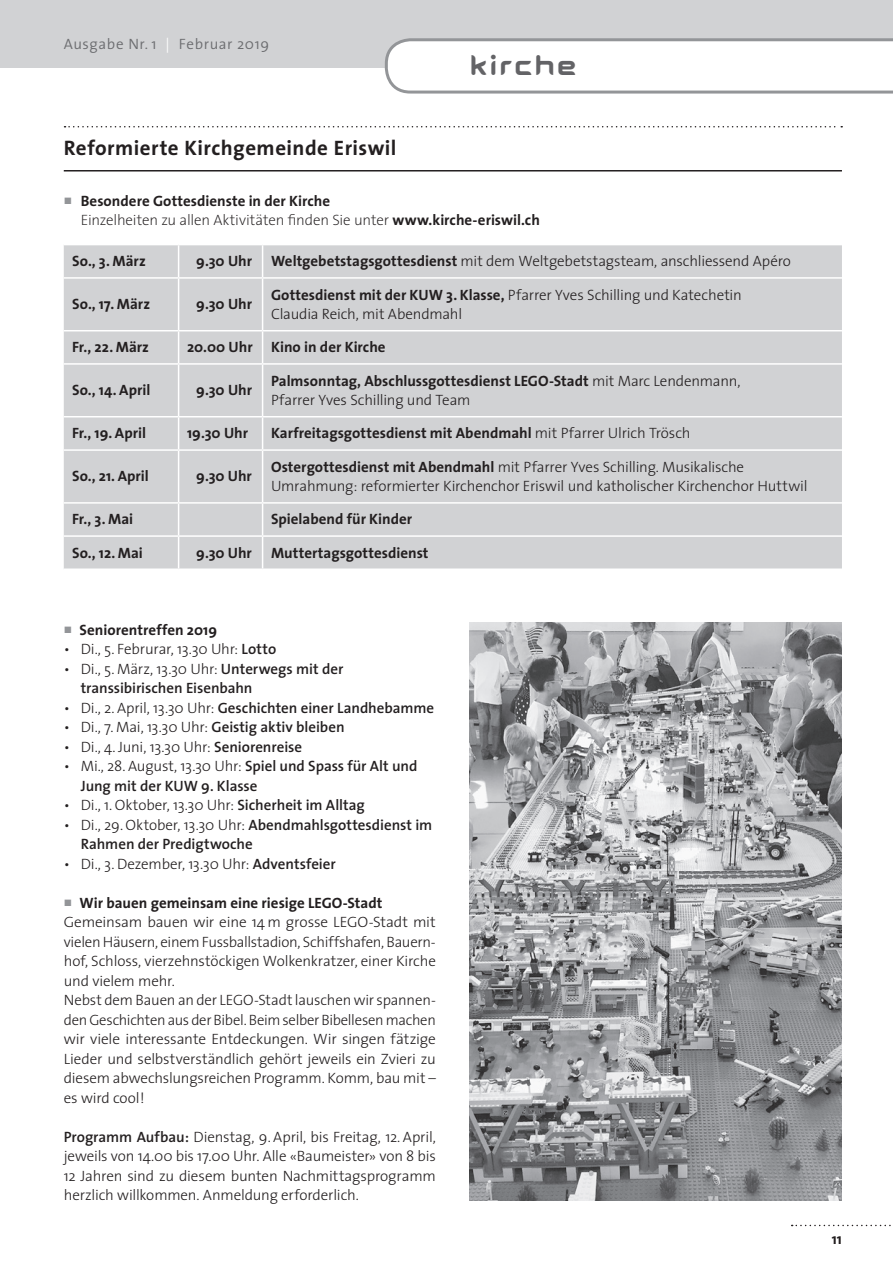
<style>
.page{position:relative;width:893px;height:1263px;background:#fff}
.page>*{position:absolute;margin:0;border:0;box-sizing:border-box;transform-origin:0 0}
.t1{font:30px "Aura";letter-spacing:.08em;color:#636366}
.t2{font:700 21px "The Sans";letter-spacing:.02em;color:#231f20}
.t3{font:300 15px/19.5px "The Sans";letter-spacing:-.015em;color:#231f20}
.t4{font:700 15px/19.5px "The Sans";color:#231f20}
.t5{font:600 15px/19.5px "The Sans";letter-spacing:-.005em;color:#231f20}
.t6{font:300 15px "The Sans";letter-spacing:.04em;color:#6c6d70}
.s1{color:#fff}
.s2{font-weight:200}
.s3{font-weight:700}
.s4{font-weight:300}
.s5{font-weight:600}
</style>
<div class="page">
<div style="left:0;top:0;width:893px;height:68px;background:#d1d2d4"></div>
<svg style="left:385px;top:38px;width:508px;height:56px"></svg>
<svg style="left:792px;top:1225px;width:99px;height:1px"></svg>
<svg style="left:65px;top:126px;width:777px;height:1px"></svg>
<hr style="left:64px;top:170px;width:778px;height:1px;background:#231f20">
<div style="left:64px;top:245px;width:778px;height:323px;background:#d1d2d4"></div>
<hr style="left:178px;top:245px;width:1px;height:32px;background:#fff">
<hr style="left:262px;top:245px;width:1px;height:32px;background:#fff">
<hr style="left:64px;top:277px;width:115px;height:2px;background:#fff">
<hr style="left:179px;top:277px;width:84px;height:2px;background:#fff">
<hr style="left:178px;top:279px;width:1px;height:51px;background:#fff">
<hr style="left:263px;top:277px;width:579px;height:2px;background:#fff">
<hr style="left:262px;top:279px;width:1px;height:51px;background:#fff">
<hr style="left:64px;top:330px;width:115px;height:1px;background:#fff">
<hr style="left:179px;top:330px;width:84px;height:1px;background:#fff">
<hr style="left:178px;top:331px;width:1px;height:32px;background:#fff">
<hr style="left:263px;top:330px;width:579px;height:1px;background:#fff">
<hr style="left:262px;top:331px;width:1px;height:32px;background:#fff">
<hr style="left:64px;top:363px;width:115px;height:2px;background:#fff">
<hr style="left:179px;top:363px;width:84px;height:2px;background:#fff">
<hr style="left:178px;top:365px;width:1px;height:51px;background:#fff">
<hr style="left:263px;top:363px;width:579px;height:2px;background:#fff">
<hr style="left:262px;top:365px;width:1px;height:51px;background:#fff">
<hr style="left:64px;top:416px;width:115px;height:1px;background:#fff">
<hr style="left:179px;top:416px;width:84px;height:1px;background:#fff">
<hr style="left:178px;top:417px;width:1px;height:32px;background:#fff">
<hr style="left:263px;top:416px;width:579px;height:1px;background:#fff">
<hr style="left:262px;top:417px;width:1px;height:32px;background:#fff">
<hr style="left:64px;top:449px;width:115px;height:2px;background:#fff">
<hr style="left:179px;top:449px;width:84px;height:2px;background:#fff">
<hr style="left:178px;top:451px;width:1px;height:51px;background:#fff">
<hr style="left:263px;top:449px;width:579px;height:2px;background:#fff">
<hr style="left:262px;top:451px;width:1px;height:51px;background:#fff">
<hr style="left:64px;top:502px;width:115px;height:2px;background:#fff">
<hr style="left:179px;top:502px;width:84px;height:2px;background:#fff">
<hr style="left:178px;top:504px;width:1px;height:31px;background:#fff">
<hr style="left:263px;top:502px;width:579px;height:2px;background:#fff">
<hr style="left:262px;top:504px;width:1px;height:31px;background:#fff">
<hr style="left:64px;top:535px;width:115px;height:2px;background:#fff">
<hr style="left:179px;top:535px;width:84px;height:2px;background:#fff">
<hr style="left:178px;top:537px;width:1px;height:31px;background:#fff">
<hr style="left:263px;top:535px;width:579px;height:2px;background:#fff">
<hr style="left:262px;top:537px;width:1px;height:31px;background:#fff">
<img style="left:470px;top:622px;width:372px;height:578px">
<p class="t6" style="left:64px;top:32px;width:207px">Ausgabe Nr. 1 <span class="s1">|</span> Februar 2019</p>
<h1 class="t1" style="left:470px;top:54px;width:108px">kirche</h1>
<h2 class="t2" style="left:64px;top:130px;width:334px">Reformierte Kirchgemeinde Eriswil</h2>
<p class="t4" style="left:81px;top:190px;width:461px">Besondere Gottesdienste in der Kirche<br><span class="s2">Einzelheiten zu allen Aktivitäten finden Sie unter</span> www.kirche-eriswil.ch</p>
<p class="t4" style="left:72px;top:251px;width:75px">So., 3. März</p>
<p class="t4" style="left:196px;top:251px;width:57px">9.30 Uhr</p>
<p class="t3" style="left:271px;top:251px;width:521px"><span class="s3">Weltgebetstagsgottesdienst</span> mit dem Weltgebetstagsteam, anschliessend Apéro</p>
<p class="t4" style="left:72px;top:294px;width:79px">So., 17. März</p>
<p class="t4" style="left:196px;top:294px;width:57px">9.30 Uhr</p>
<p class="t3" style="left:271px;top:284px;width:472px"><span class="s3">Gottesdienst mit der KUW 3. Klasse,</span> Pfarrer Yves Schilling und Katechetin<br>Claudia Reich, mit Abendmahl</p>
<p class="t4" style="left:72px;top:337px;width:78px">Fr., 22. März</p>
<p class="t4" style="left:187px;top:337px;width:200px">20.00 Uhr Kino in der Kirche</p>
<p class="t4" style="left:72px;top:380px;width:80px">So., 14. April</p>
<p class="t4" style="left:196px;top:380px;width:57px">9.30 Uhr</p>
<p class="t3" style="left:271px;top:370px;width:471px"><span class="s3">Palmsonntag, Abschlussgottesdienst LEGO-Stadt</span> mit Marc Lendenmann,<br>Pfarrer Yves Schilling und Team</p>
<p class="t4" style="left:72px;top:423px;width:75px">Fr., 19. April</p>
<p class="t4" style="left:187px;top:423px;width:62px">19.30 Uhr</p>
<p class="t4" style="left:271px;top:423px;width:421px">Karfreitagsgottesdienst mit Abendmahl <span class="s4">mit Pfarrer Ulrich Trösch</span></p>
<p class="t4" style="left:72px;top:466px;width:78px">So., 21. April</p>
<p class="t4" style="left:196px;top:466px;width:57px">9.30 Uhr</p>
<p class="t3" style="left:271px;top:456px;width:538px"><span class="s3">Ostergottesdienst mit Abendmahl</span> mit Pfarrer Yves Schilling. Musikalische -<br>Umrahmung: reformierter Kirchenchor Eriswil und katholischer Kirchenchor Huttwil</p>
<p class="t4" style="left:72px;top:509px;width:62px">Fr., 3. Mai</p>
<p class="t4" style="left:271px;top:509px;width:143px">Spielabend für Kinder</p>
<p class="t4" style="left:72px;top:542px;width:72px">So., 12. Mai</p>
<p class="t4" style="left:196px;top:542px;width:57px">9.30 Uhr</p>
<p class="t4" style="left:271px;top:542px;width:159px">Muttertagsgottesdienst</p>
<p class="t4" style="left:80px;top:619px;width:139px">Seniorentreffen 2019</p>
<p class="t3" style="left:64px;top:639px;width:214px">• Di., 5. Februrar, 13.30 Uhr: <span class="s5">Lotto</span></p>
<p class="t5" style="left:81px;top:658px;width:264px;text-indent:-17px"><span class="s4">• Di., 5. März, 13.30 Uhr:</span> Unterwegs mit der transsibirischen Eisenbahn</p>
<p class="t5" style="left:64px;top:697px;width:372px"><span class="s4">• Di., 2. April, 13.30 Uhr:</span> Geschichten einer Landhebamme</p>
<p class="t3" style="left:64px;top:717px;width:282px">• Di., 7. Mai, 13.30 Uhr: <span class="s5">Geistig aktiv bleiben</span></p>
<p class="t3" style="left:64px;top:736px;width:240px">• Di., 4. Juni, 13.30 Uhr: <span class="s5">Seniorenreise</span></p>
<p class="t5" style="left:81px;top:756px;width:338px;text-indent:-17px"><span class="s4">• Mi., 28. August, 13.30 Uhr:</span> Spiel und Spass für Alt und<br>Jung mit der KUW 9. Klasse</p>
<p class="t3" style="left:64px;top:795px;width:303px">• Di., 1. Oktober, 13.30 Uhr: <span class="s5">Sicherheit im Alltag</span></p>
<p class="t5" style="left:81px;top:814px;width:353px;text-indent:-17px"><span class="s4">• Di., 29. Oktober, 13.30 Uhr:</span> Abendmahlsgottesdienst im<br>Rahmen der Predigtwoche</p>
<p class="t3" style="left:64px;top:853px;width:274px">• Di., 3. Dezember, 13.30 Uhr: <span class="s5">Adventsfeier</span></p>
<p class="t4" style="left:80px;top:892px;width:304px">Wir bauen gemeinsam eine riesige LEGO-Stadt</p>
<p class="t3" style="left:64px;top:912px;width:374px">Gemeinsam bauen wir eine 14 m grosse LEGO-Stadt mit vielen Häusern, einem Fussballstadion, Schiffshafen, Bauern&shy;hof, Schloss, vierzehnstöckigen Wolkenkratzer, einer Kirche und vielem mehr.<br>Nebst dem Bauen an der LEGO-Stadt lauschen wir spannen&shy;den Geschichten aus der Bibel. Beim selber Bibellesen -machen wir viele interessante Entdeckungen. Wir singen fätzige Lieder und selbstverständlich gehört jeweils ein Zvieri zu diesem abwechslungsreichen Programm. Komm, bau mit – es wird cool!</p>
<p class="t3" style="left:64px;top:1126px;width:374px;text-align:justify"><span class="s5">Programm Aufbau:</span> Dienstag, 9. April, bis Freitag, 12. April, jeweils von 14.00 bis 17.00 Uhr. Alle «Baumeister» von 8 bis 12 Jahren sind zu diesem bunten Nachmittagsprogramm herzlich willkommen. Anmeldung erforderlich.</p>
<p class="t4" style="left:832px;top:1229px;width:12px">11</p>
</div>
